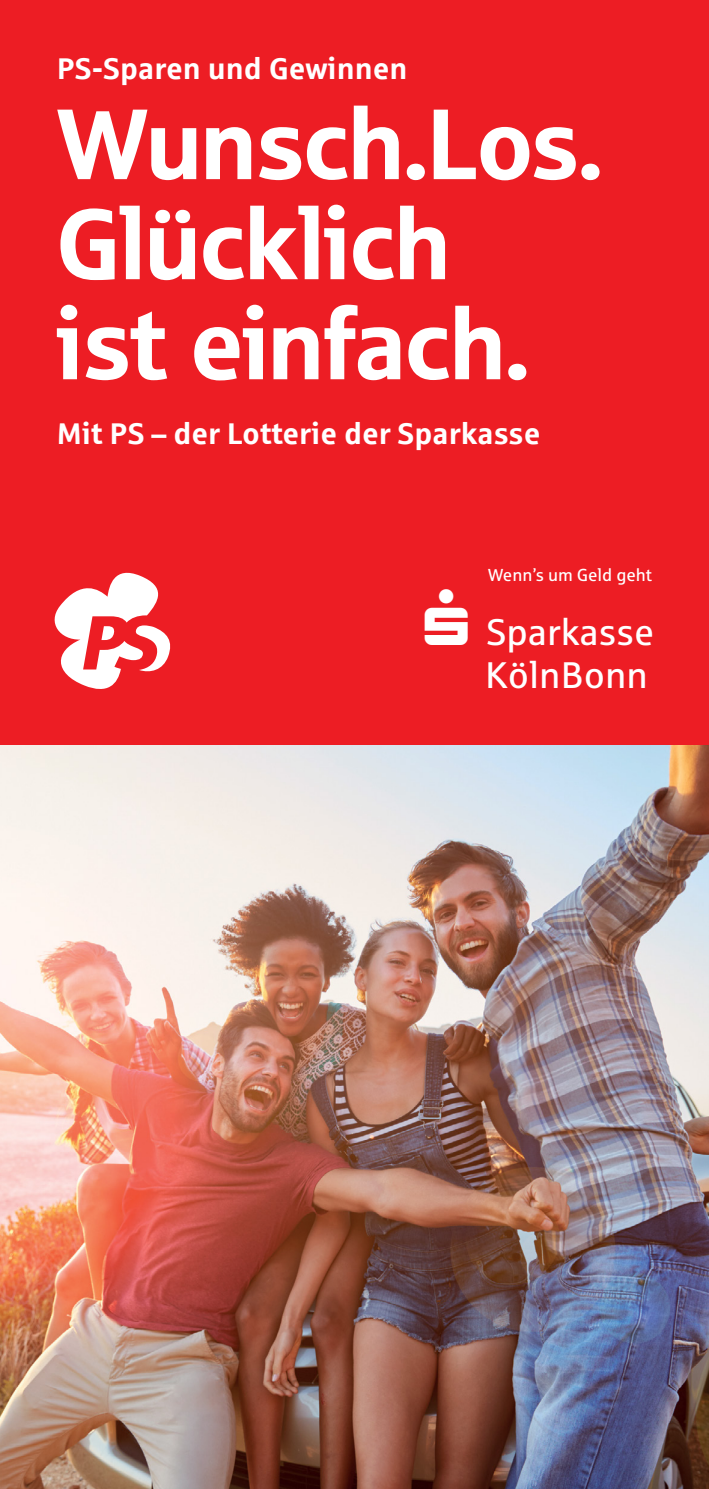
<style>
.page{position:relative;width:709px;height:1489px;background:#fff}
.page>*{position:absolute;margin:0;border:0;box-sizing:border-box;transform-origin:0 0}
.t1{font:100px/100px "Sparkasse Head";color:#fff}
.t2{font:37px "Sparkasse Rg";color:#fff}
.t3{font:700 30px "Sparkasse Rg";color:#fff}
.t4{font:17.25px "Sparkasse Rg";color:#fff}
</style>
<div class="page">
<img style="left:0;top:744px;width:709px;height:744px">
<div style="left:0;top:0;width:709px;height:744px;background:#ed1d24"></div>
<svg style="left:54px;top:572px;width:117px;height:117px"></svg>
<p class="t3" style="left:57px;top:49px;width:352px">PS-Sparen und Gewinnen</p>
<h1 class="t1" style="left:57px;top:90px;width:547px">Wunsch.Los.<br>Glücklich<br>ist einfach.</h1>
<p class="t3" style="left:57px;top:414px;width:485px">Mit PS – der Lotterie der Sparkasse</p>
<p class="t4" style="left:488px;top:564px;width:165px">Wenn’s um Geld geht</p>
<p class="t2" style="left:425px;top:609px;width:231px">▲ Sparkasse</p>
<p class="t2" style="left:485px;top:652px;width:164px">KölnBonn</p>
</div>
